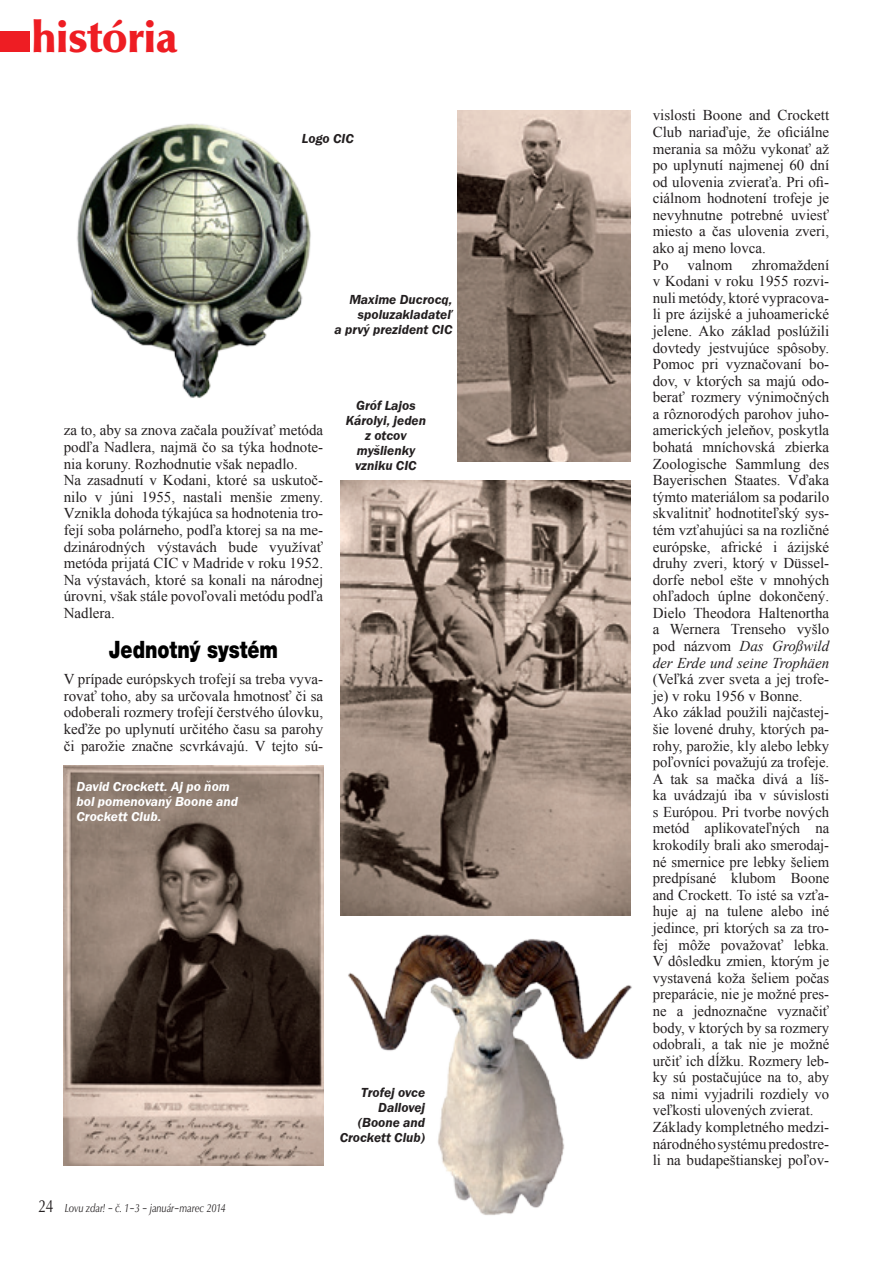
<style>
.page{position:relative;width:893px;height:1263px;background:#fff}
.page>*{position:absolute;margin:0;border:0;box-sizing:border-box;transform-origin:0 0}
.t1{font:900 45px "Classico URWTOT";color:#ee1d23}
.t2{font:900 24px "Helvetica Neue CE";color:#000;scale:.8 1}
.t3{font:15px/16.6px "Times New Roman";color:#231f20}
.t4{font:italic 600 13.5px/15px "Franklin Gothic Itc TEE";color:#231f20;text-align:right}
.t5{font:italic 600 13.5px/15px "Franklin Gothic Itc TEE";color:#fff}
.t6{font:italic 12px "Classico URWTOT";color:#231f20;scale:.8 1}
.s1{font-style:normal;font-size:18px}
.s2{font-style:italic}
</style>
<div class="page">
<div style="left:0;top:31px;width:30px;height:21px;background:#ee1d23"></div>
<img style="left:77px;top:123px;width:234px;height:275px">
<img style="left:64px;top:765px;width:259px;height:400px">
<img style="left:457px;top:111px;width:174px;height:350px">
<img style="left:340px;top:480px;width:290px;height:435px">
<img style="left:348px;top:934px;width:284px;height:281px">
<h1 class="t1" style="left:32px;top:9px;width:147px">história</h1>
<p class="t4" style="left:302px;top:131px;width:54px">Logo CIC</p>
<p class="t4" style="left:334px;top:292px;width:119px">Maxime Ducrocq, spoluzakladateľ<br>a prvý prezident CIC</p>
<p class="t3" style="left:64px;top:422px;width:261px">za to, aby sa znova začala používať metóda podľa Nadlera, najmä čo sa týka hodnote&shy;nia koruny. Rozhodnutie však nepadlo.<br>Na zasadnutí v Kodani, ktoré sa uskutoč&shy;nilo v júni 1955, nastali menšie zmeny.<br>Vznikla dohoda týkajúca sa hodnotenia tro&shy;fejí soba polárneho, podľa ktorej sa na me&shy;dzinárodných výstavách bude využívať metóda prijatá CIC v Madride v roku 1952.<br>Na výstavách, ktoré sa konali na národnej úrovni, však stále povoľovali metódu podľa Nadlera.</p>
<h2 class="t2" style="left:109px;top:635px;width:213px">Jednotný systém</h2>
<p class="t3" style="left:64px;top:671px;width:261px;text-align:justify">V prípade európskych trofejí sa treba vyva&shy;rovať toho, aby sa určovala hmotnosť či sa odoberali rozmery trofejí čerstvého úlovku, keďže po uplynutí určitého času sa parohy či parožie značne scvrkávajú. V tejto sú-</p>
<p class="t5" style="left:77px;top:779px;width:163px">David Crockett. Aj po ňom bol pomenovaný Boone and<br>Crockett Club.</p>
<p class="t4" style="left:346px;top:398px;width:82px;text-align:center">Gróf Lajos<br>Károlyi, jeden z otcov myšlienky vzniku CIC</p>
<p class="t6" style="left:38px;top:1200px;width:236px"><span class="s1">24</span> Lovu zdar! – č. 1–3 – január–marec 2014</p>
<p class="t4" style="left:340px;top:1085px;width:87px">Trofej ovce<br>Dallovej (Boone and<br>Crockett Club)</p>
<p class="t3" style="left:653px;top:107px;width:178px">vislosti Boone and Crockett<br>Club nariaďuje, že oficiálne merania sa môžu vykonať až po uplynutí najmenej 60 dní od ulovenia zvieraťa. Pri ofi&shy;ciálnom hodnotení trofeje je nevyhnutne potrebné uviesť miesto a čas ulovenia zveri, ako aj meno lovca.<br>Po</p>
<p class="t3" style="left:653px;top:256px;width:178px;text-align:justify;text-indent:99px">zhromaždení v Kodani v roku 1955 rozvi&shy;nuli metódy, ktoré vypracova&shy;li pre ázijské a juhoamerické jelene. Ako základ poslúžili dovtedy jestvujúce spôsoby.<br>Pomoc pri vyznačovaní bo&shy;dov, v ktorých sa majú odo&shy;berať rozmery výnimočných a rôznorodých parohov juho&shy;amerických jeleňov, poskytla bohatá mníchovská zbierka Zoologische Sammlung des Bayerischen Staates. Vďaka týmto materiálom sa podarilo skvalitniť hodnotiteľský sys&shy;tém vzťahujúci sa na rozličné európske, africké i ázijské druhy zveri, ktorý v Düssel&shy;dorfe nebol ešte v mnohých ohľadoch úplne dokončený.<br>Dielo Theodora Haltenortha a Wernera Trenseho vyšlo pod názvom <span class="s2">Das Großwild der Erde und seine Trophäen</span></p>
<p class="t3" style="left:653px;top:671px;width:178px">(Veľká zver sveta a jej trofe&shy;je) v roku 1956 v Bonne.<br>Ako základ použili najčastej&shy;šie lovené druhy, ktorých pa&shy;rohy, parožie, kly alebo lebky poľovníci považujú za trofeje.<br>A tak sa mačka divá a líš&shy;ka uvádzajú iba v súvislosti s Európou. Pri tvorbe nových metód aplikovateľných na krokodíly brali ako smerodaj&shy;né smernice pre lebky šeliem predpísané klubom Boone and Crockett. To isté sa vzťa&shy;huje aj na tulene alebo iné jedince, pri ktorých sa za tro&shy;fej môže považovať lebka.<br>V dôsledku zmien, ktorým je vystavená koža šeliem počas preparácie, nie je možné pres&shy;ne a jednoznačne vyznačiť body, v ktorých by sa rozmery odobrali, a tak nie je možné určiť ich dĺžku. Rozmery leb&shy;ky sú postačujúce na to, aby sa nimi vyjadrili rozdiely vo veľkosti ulovených zvierat.<br>Základy kompletného medzi&shy;národného systému predostre&shy;li na budapeštianskej poľov-</p>
<p class="t3" style="left:688px;top:256px;width:46px">valnom</p>
</div>
